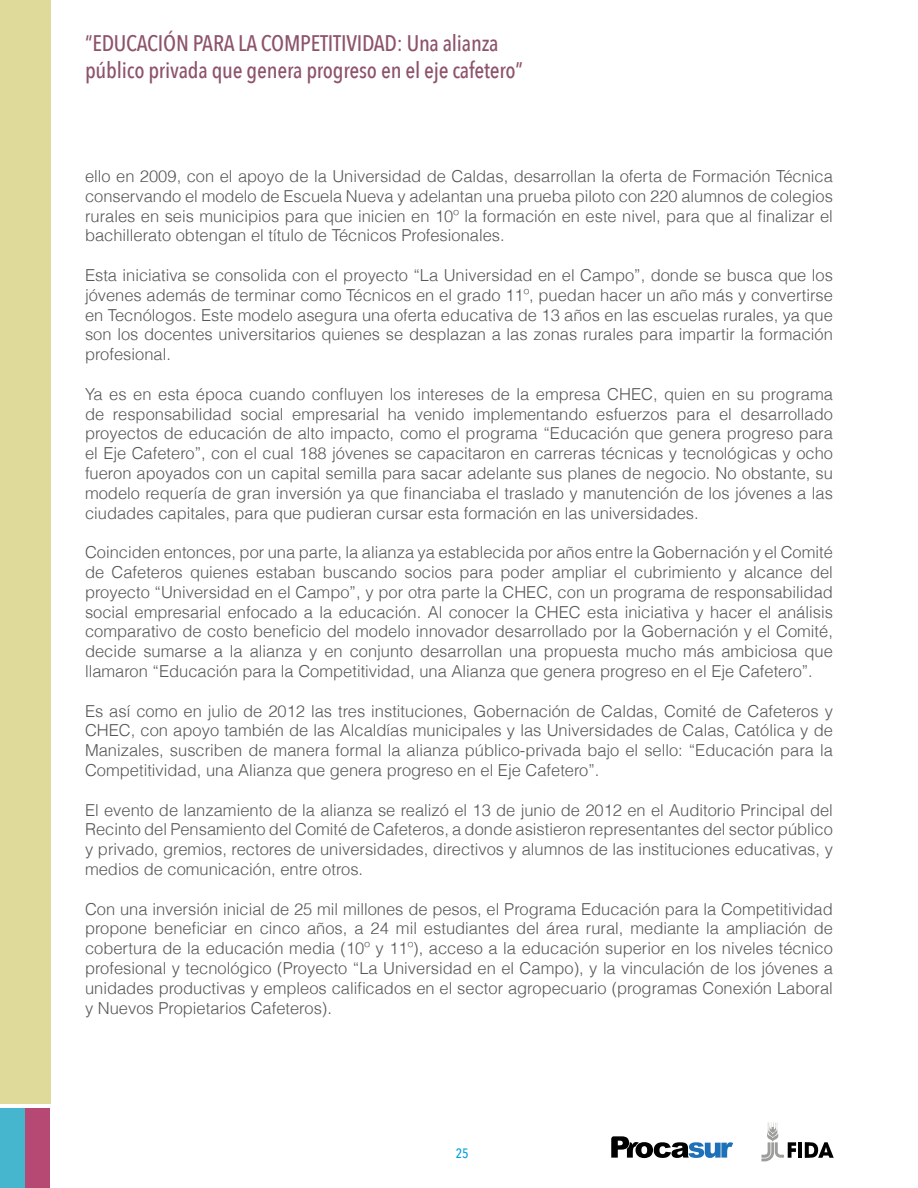
<style>
.page{position:relative;width:918px;height:1188px;background:#fff}
.page>*{position:absolute;margin:0;border:0;box-sizing:border-box;transform-origin:0 0}
.t1{font:500 22.5px/27px "Avenir Next Condensed";letter-spacing:-.01em;color:#8d536a}
.t2{font:300 16.5px/19.8px "Helvetica";color:#575756;text-align:justify}
.t3{font:500 13.5px "Avenir Next Condensed";color:#009fe3}
</style>
<div class="page">
<div style="left:1px;top:0;width:50px;height:1104px;background:#e0da9a"></div>
<div style="left:0;top:1108px;width:25px;height:80px;background:#46b5ce"></div>
<div style="left:26px;top:1108px;width:24px;height:80px;background:#b54973"></div>
<svg style="left:611px;top:1136px;width:122px;height:22px"></svg>
<svg style="left:805px;top:1142px;width:29px;height:16px"></svg>
<hr style="left:798px;top:1142px;width:4px;height:16px;background:#000">
<svg style="left:761px;top:1123px;width:35px;height:38px"></svg>
<h1 class="t1" style="left:85px;top:29px;width:440px">“EDUCACIÓN PARA LA COMPETITIVIDAD: Una alianza público privada que genera progreso en el eje cafetero”</h1>
<p class="t2" style="left:85px;top:165px;width:749px">ello en 2009, con el apoyo de la Universidad de Caldas, desarrollan la oferta de Formación Técnica conservando el modelo de Escuela Nueva y adelantan una prueba piloto con 220 alumnos de colegios rurales en seis municipios para que inicien en 10º la formación en este nivel, para que al finalizar el bachillerato obtengan el título de Técnicos Profesionales.</p>
<p class="t2" style="left:85px;top:264px;width:749px">Esta iniciativa se consolida con el proyecto “La Universidad en el Campo”, donde se busca que los jóvenes además de terminar como Técnicos en el grado 11º, puedan hacer un año más y convertirse en Tecnólogos. Este modelo asegura una oferta educativa de 13 años en las escuelas rurales, ya que son los docentes universitarios quienes se desplazan a las zonas rurales para impartir la formación profesional.</p>
<p class="t2" style="left:85px;top:383px;width:749px">Ya es en esta época cuando confluyen los intereses de la empresa CHEC, quien en su programa de responsabilidad social empresarial ha venido implementando esfuerzos para el desarrollado proyectos de educación de alto impacto, como el programa “Educación que genera progreso para el Eje Cafetero”, con el cual 188 jóvenes se capacitaron en carreras técnicas y tecnológicas y ocho fueron apoyados con un capital semilla para sacar adelante sus planes de negocio. No obstante, su modelo requería de gran inversión ya que financiaba el traslado y manutención de los jóvenes a las ciudades capitales, para que pudieran cursar esta formación en las universidades.</p>
<p class="t2" style="left:85px;top:542px;width:749px">Coinciden entonces, por una parte, la alianza ya establecida por años entre la Gobernación y el Comité de Cafeteros quienes estaban buscando socios para poder ampliar el cubrimiento y alcance del proyecto “Universidad en el Campo”, y por otra parte la CHEC, con un programa de responsabilidad social empresarial enfocado a la educación. Al conocer la CHEC esta iniciativa y hacer el análisis comparativo de costo beneficio del modelo innovador desarrollado por la Gobernación y el Comité, decide sumarse a la alianza y en conjunto desarrollan una propuesta mucho más ambiciosa que llamaron “Educación para la Competitividad, una Alianza que genera progreso en el Eje Cafetero”.</p>
<p class="t2" style="left:85px;top:700px;width:749px">Es así como en julio de 2012 las tres instituciones, Gobernación de Caldas, Comité de Cafeteros y CHEC, con apoyo también de las Alcaldías municipales y las Universidades de Calas, Católica y de Manizales, suscriben de manera formal la alianza público-privada bajo el sello: “Educación para la Competitividad, una Alianza que genera progreso en el Eje Cafetero”.</p>
<p class="t2" style="left:85px;top:799px;width:749px">El evento de lanzamiento de la alianza se realizó el 13 de junio de 2012 en el Auditorio Principal del Recinto del Pensamiento del Comité de Cafeteros, a donde asistieron representantes del sector público y privado, gremios, rectores de universidades, directivos y alumnos de las instituciones educativas, y medios de comunicación, entre otros.</p>
<p class="t2" style="left:85px;top:898px;width:749px">Con una inversión inicial de 25 mil millones de pesos, el Programa Educación para la Competitividad propone beneficiar en cinco años, a 24 mil estudiantes del área rural, mediante la ampliación de cobertura de la educación media (10º y 11º), acceso a la educación superior en los niveles técnico profesional y tecnológico (Proyecto “La Universidad en el Campo), y la vinculación de los jóvenes a unidades productivas y empleos calificados en el sector agropecuario (programas Conexión Laboral y Nuevos Propietarios Cafeteros).</p>
<p class="t3" style="left:456px;top:1145px;width:15px">25</p>
</div>
